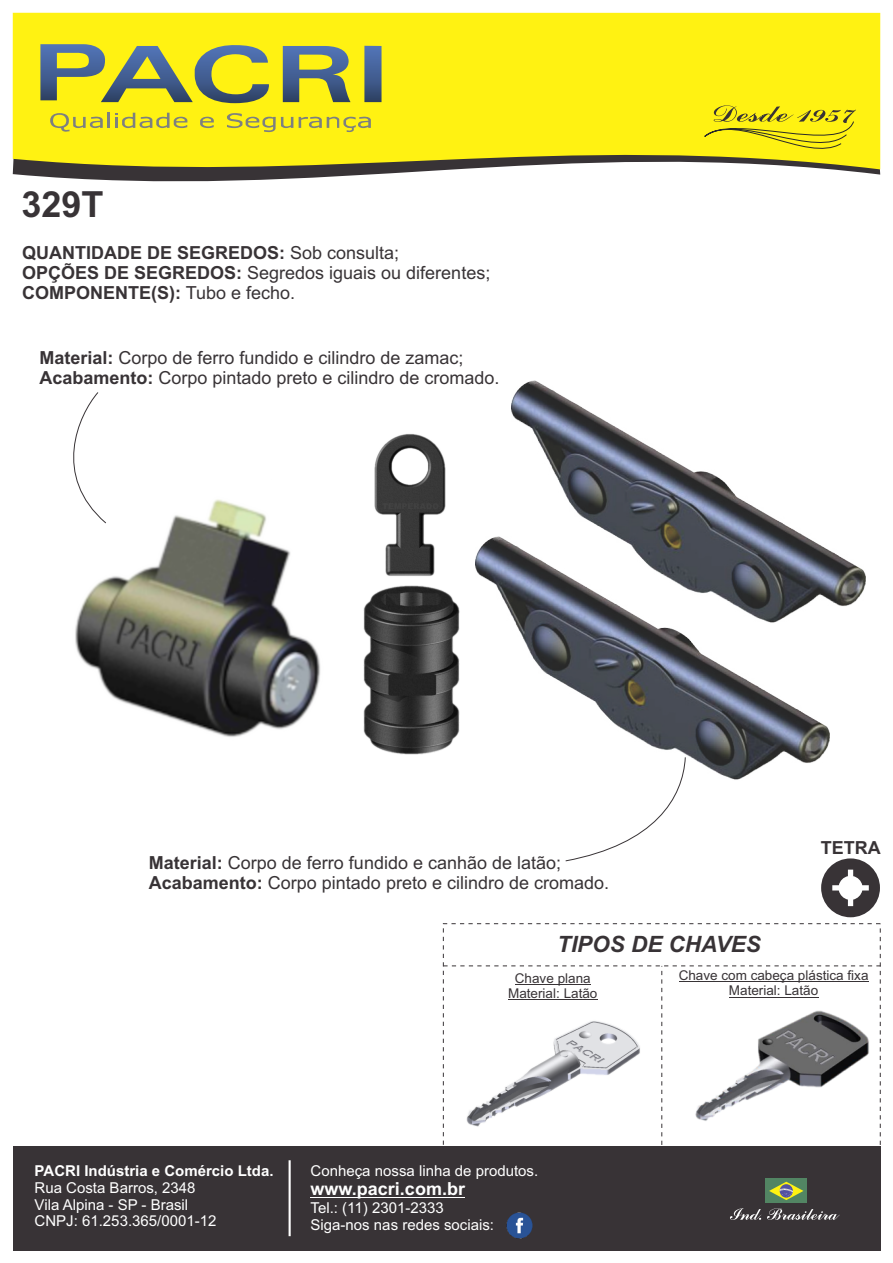
<style>
.page{position:relative;width:893px;height:1263px;background:#fff}
.page>*{position:absolute;margin:0;border:0;box-sizing:border-box;transform-origin:0 0}
.t1{font:700 36px "Arial";color:#383336}
.t2{font:italic 700 22.5px "Arial";color:#383336}
.t3{font:18px/20.1px "Arial";color:#383336}
.t4{font:700 18px/20.1px "Arial";color:#383336}
.t5{font:700 18px "Arial";color:#fff}
.t6{font:15px/16.8px "Arial";color:#fff}
.t7{font:700 15px "Arial";color:#fff}
.t8{font:13.5px/15.1px "Arial";color:#383336;text-align:center}
.s1{font-weight:400}
.s2{font-weight:700}
</style>
<div class="page">
<svg style="left:13px;top:13px;width:867px;height:169px;fill:#fff212"></svg>
<svg style="left:689px;top:105px;width:167px;height:59px"></svg>
<svg style="left:40px;top:44px;width:230px;height:59px"></svg>
<svg style="left:283px;top:46px;width:68px;height:56px"></svg>
<div style="left:364px;top:46px;width:18px;height:56px;background:linear-gradient(to bottom,#5478bc,#304569)"></div>
<svg style="left:50px;top:113px;width:137px;height:19px"></svg>
<svg style="left:200px;top:117px;width:14px;height:11px"></svg>
<svg style="left:299px;top:117px;width:72px;height:15px"></svg>
<svg style="left:227px;top:113px;width:66px;height:19px"></svg>
<svg style="left:443px;top:924px;width:438px;height:221px"></svg>
<div style="left:13px;top:1146px;width:867px;height:104px;background:#383336"></div>
<div style="left:765px;top:1179px;width:42px;height:24px;background:#528563"></div>
<svg style="left:769px;top:1182px;width:34px;height:18px"></svg>
<svg style="left:730px;top:1208px;width:110px;height:12px"></svg>
<img style="left:506px;top:1212px;width:27px;height:27px">
<hr style="left:311px;top:1197px;width:154px;height:1px;background:#fff">
<hr style="left:289px;top:1160px;width:2px;height:76px;background:#fff">
<img style="left:512px;top:380px;width:353px;height:226px">
<img style="left:404px;top:585px;width:56px;height:170px">
<img style="left:374px;top:434px;width:72px;height:142px">
<img style="left:475px;top:536px;width:354px;height:244px">
<svg style="left:565px;top:756px;width:121px;height:106px"></svg>
<svg style="left:73px;top:392px;width:26px;height:78px"></svg>
<svg style="left:821px;top:858px;width:59px;height:59px"></svg>
<img style="left:695px;top:1011px;width:174px;height:110px">
<img style="left:456px;top:1001px;width:196px;height:135px">
<img style="left:74px;top:470px;width:330px;height:285px">
<h1 class="t1" style="left:22px;top:191px;width:84px">329T</h1>
<p class="t4" style="left:22px;top:244px;width:470px">QUANTIDADE DE SEGREDOS: <span class="s1">Sob consulta;<br></span>OPÇÕES DE SEGREDOS: <span class="s1">Segredos iguais ou diferentes;<br></span>COMPONENTE(S): <span class="s1">Tubo e fecho.</span></p>
<p class="t3" style="left:39px;top:349px;width:462px"><span class="s2">Material:</span> Corpo de ferro fundido e cilindro de zamac;<br><span class="s2">Acabamento:</span> Corpo pintado preto e cilindro de cromado.</p>
<p class="t3" style="left:149px;top:854px;width:462px"><span class="s2">Material:</span> Corpo de ferro fundido e canhão de latão;<br><span class="s2">Acabamento:</span> Corpo pintado preto e cilindro de cromado.</p>
<p class="t4" style="left:821px;top:839px;width:61px">TETRA</p>
<p class="t2" style="left:557px;top:936px;width:205px">TIPOS DE CHAVES</p>
<p class="t8" style="left:508px;top:972px;width:91px">Chave plana<br>Material: Latão</p>
<p class="t8" style="left:679px;top:969px;width:191px">Chave com cabeça plástica fixa<br>Material: Latão</p>
<p class="t7" style="left:35px;top:1165px;width:240px">PACRI Indústria e Comércio Ltda.</p>
<p class="t6" style="left:35px;top:1180px;width:183px">Rua Costa Barros, 2348<br>Vila Alpina - SP - Brasil<br>CNPJ: 61.253.365/0001-12</p>
<p class="t6" style="left:311px;top:1164px;width:229px">Conheça nossa linha de produtos.</p>
<p class="t5" style="left:311px;top:1182px;width:156px">www.pacri.com.br</p>
<p class="t6" style="left:311px;top:1200px;width:185px">Tel.: (11) 2301-2333<br>Siga-nos nas redes sociais:</p>
</div>
